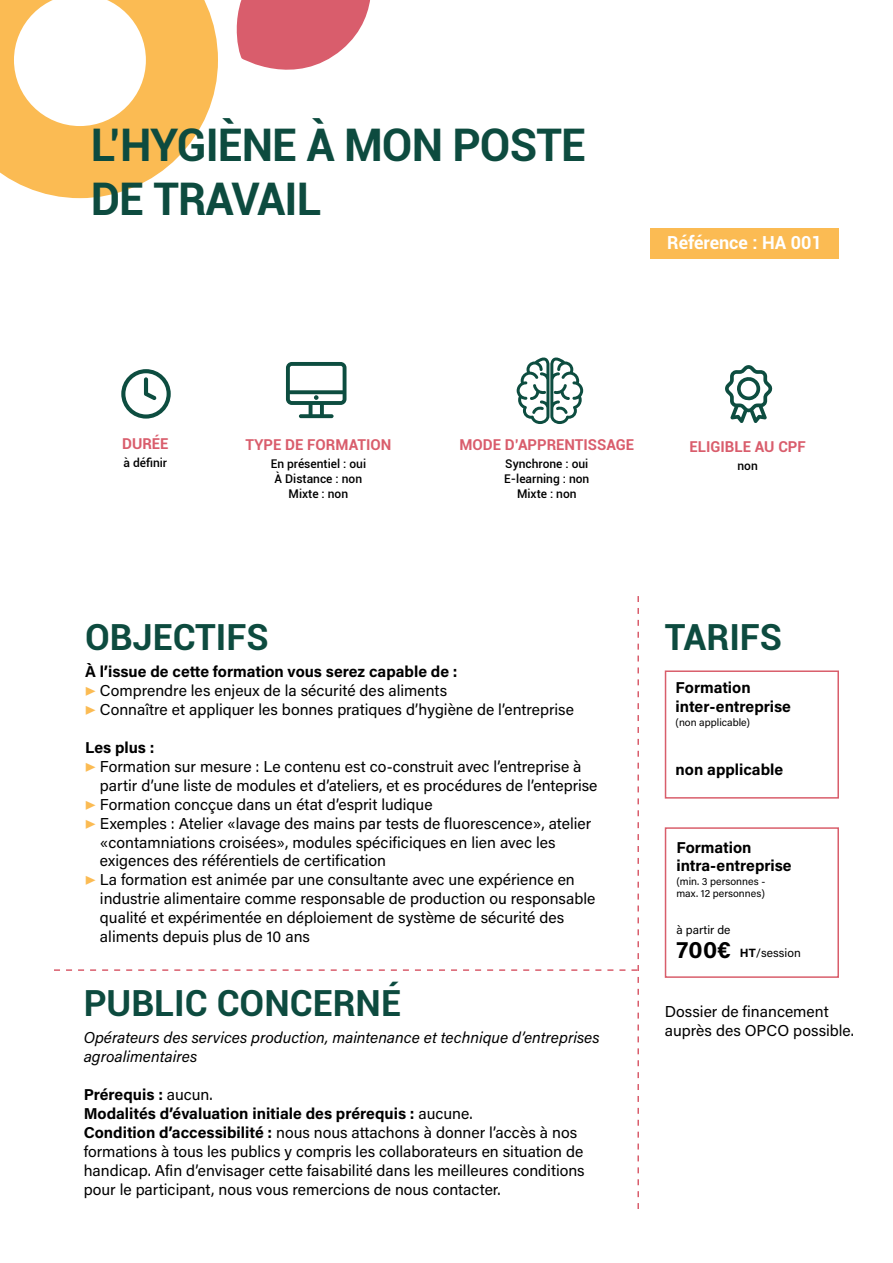
<style>
.page{position:relative;width:893px;height:1263px;background:#fff}
.page>*{position:absolute;margin:0;border:0;box-sizing:border-box;transform-origin:0 0}
.t1{font:700 45px/54px "Roboto";letter-spacing:-.02em;color:#0d4b3f}
.t2{font:700 36px "Roboto";color:#0d4b3f}
.t3{font:700 24px "Acumin Pro";color:#000}
.t4{font:700 18px "Roboto";color:#fff}
.t5{font:15.75px/18.9px "Acumin Pro";color:#000}
.t6{font:italic 15.75px/18.9px "Acumin Pro";color:#000}
.t7{font:700 15.75px/18.9px "Acumin Pro";color:#000}
.t8{font:700 15px "Roboto";color:#d95d6c}
.t9{font:500 12px/15px "Roboto";color:#000;text-align:center}
.t10{font:12px "Acumin Pro";color:#000}
.t11{font:10.5px/12px "Acumin Pro";color:#000}
.s1{font-weight:700}
.s2{color:#fbbb53}
</style>
<div class="page">
<svg style="left:236px;top:0;width:134px;height:70px"></svg>
<svg style="left:0;top:0;width:218px;height:198px"></svg>
<svg style="left:121px;top:369px;width:50px;height:50px"></svg>
<svg style="left:286px;top:362px;width:60px;height:56px"></svg>
<svg style="left:517px;top:357px;width:66px;height:67px"></svg>
<svg style="left:725px;top:365px;width:48px;height:58px"></svg>
<div style="left:650px;top:228px;width:189px;height:30px;background:#fbbb53"></div>
<div style="left:665px;top:670px;width:174px;height:129px;border:2px solid #d95e6b"></div>
<div style="left:665px;top:827px;width:174px;height:151px;border:2px solid #d95e6b"></div>
<h1 class="t1" style="left:91px;top:117px;width:497px">L’HYGIÈNE À MON POSTE<br>DE TRAVAIL</h1>
<p class="t4" style="left:667px;top:230px;width:156px">Référence : HA 001</p>
<p class="t8" style="left:122px;top:433px;width:48px">DURÉE</p>
<p class="t9" style="left:124px;top:455px;width:45px">à définir</p>
<p class="t8" style="left:245px;top:434px;width:148px">TYPE DE FORMATION</p>
<p class="t9" style="left:271px;top:456px;width:97px">En présentiel : oui<br>À Distance : non<br>Mixte : non</p>
<p class="t8" style="left:459px;top:434px;width:176px">MODE D’APPRENTISSAGE</p>
<p class="t9" style="left:504px;top:456px;width:87px">Synchrone : oui<br>E-learning : non<br>Mixte : non</p>
<p class="t8" style="left:689px;top:436px;width:118px">ELIGIBLE AU CPF</p>
<p class="t9" style="left:737px;top:458px;width:22px">non</p>
<h2 class="t2" style="left:85px;top:612px;width:185px">OBJECTIFS</h2>
<p class="t5" style="left:85px;top:662px;width:490px"><span class="s1">À l’issue de cette formation vous serez capable de :<br></span><span class="s2">▶</span> Comprendre les enjeux de la sécurité des aliments<br><span class="s2">▶</span> Connaître et appliquer les bonnes pratiques d’hygiène de l’entreprise</p>
<p class="t7" style="left:85px;top:737px;width:71px">Les plus :</p>
<p class="t5" style="left:85px;top:756px;width:498px"><span class="s2">▶</span> Formation sur mesure : Le contenu est co‐construit avec l’entreprise à</p>
<p class="t5" style="left:100px;top:775px;width:499px">partir d’une liste de modules et d’ateliers, et es procédures de l’enteprise</p>
<p class="t5" style="left:85px;top:794px;width:349px"><span class="s2">▶</span> Formation concçue dans un état d’esprit ludique</p>
<p class="t5" style="left:85px;top:813px;width:508px"><span class="s2">▶</span> Exemples : Atelier «lavage des mains par tests de fluorescence», atelier</p>
<p class="t5" style="left:100px;top:832px;width:457px">«contamniations croisées», modules spécificiques en lien avec les</p>
<p class="t5" style="left:100px;top:851px;width:288px">exigences des référentiels de certification</p>
<p class="t5" style="left:85px;top:870px;width:491px"><span class="s2">▶</span> La formation est animée par une consultante avec une expérience en</p>
<p class="t5" style="left:100px;top:889px;width:497px">industrie alimentaire comme responsable de production ou responsable</p>
<p class="t5" style="left:100px;top:907px;width:466px">qualité et expérimentée en déploiement de système de sécurité des</p>
<p class="t5" style="left:100px;top:926px;width:212px">aliments depuis plus de 10 ans</p>
<h2 class="t2" style="left:84px;top:978px;width:319px">PUBLIC CONCERNÉ</h2>
<p class="t6" style="left:84px;top:1028px;width:517px">Opérateurs des services production, maintenance et technique d’entreprises agroalimentaires</p>
<p class="t5" style="left:84px;top:1084px;width:503px"><span class="s1">Prérequis :</span> aucun.<br><span class="s1">Modalités d’évaluation initiale des prérequis :</span> aucune.<br><span class="s1">Condition d’accessibilité :</span> nous nous attachons à donner l’accès à nos formations à tous les publics y compris les collaborateurs en situation de handicap. Afin d’envisager cette faisabilité dans les meilleures conditions pour le participant, nous vous remercions de nous contacter.</p>
<h2 class="t2" style="left:665px;top:611px;width:119px">TARIFS</h2>
<p class="t7" style="left:676px;top:677px;width:117px">Formation inter‐entreprise</p>
<p class="t11" style="left:676px;top:715px;width:76px">(non applicable)</p>
<p class="t7" style="left:676px;top:760px;width:109px">non applicable</p>
<p class="t7" style="left:676px;top:837px;width:117px">Formation intra‐entreprise</p>
<p class="t11" style="left:676px;top:875px;width:90px">(min. 3 personnes - max. 12 personnes)</p>
<p class="t10" style="left:676px;top:922px;width:56px">à partir de</p>
<h3 class="t3" style="left:676px;top:933px;width:56px">700€</h3>
<p class="t10" style="left:740px;top:945px;width:62px"><span class="s1">HT</span>/session</p>
<p class="t5" style="left:665px;top:1002px;width:191px">Dossier de financement auprès des OPCO possible.</p>
</div>
